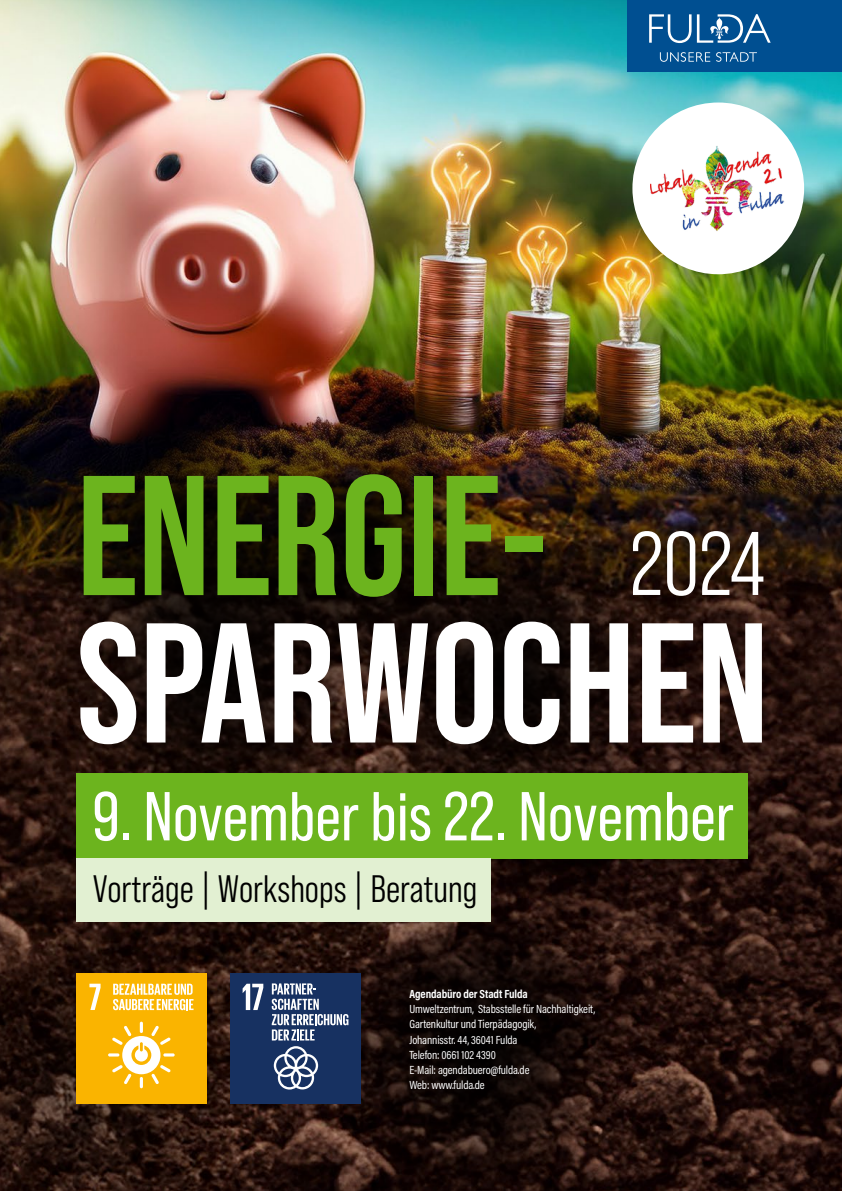
<style>
.page{position:relative;width:842px;height:1191px;background:#fff}
.page>*{position:absolute;margin:0;border:0;box-sizing:border-box;transform-origin:0 0}
.t1{font:700 170.2px "Bebas Neue Pro";color:#fff}
.t2{font:700 170.2px "Bebas Neue Pro";color:#6cb41e}
.t3{font:90px "Bebas Neue Pro Middle";color:#fff}
.t4{font:69px "Bebas Neue Pro";color:#fff}
.t5{font:38.2px "Bebas Neue Pro Middle";color:#000}
.t6{font:11.9px/15px "Acumin Pro Cond";letter-spacing:-.01em;color:#fff}
.t7{font:700 11.9px "Acumin Pro Cond";letter-spacing:-.01em;color:#fff}
</style>
<div class="page">
<img style="left:0;top:0;width:842px;height:1191px">
<div style="left:628px;top:0;width:214px;height:71px;background:#004f91"></div>
<svg style="left:660px;top:52px;width:97px;height:10px"></svg>
<svg style="left:649px;top:14px;width:42px;height:29px"></svg>
<svg style="left:697px;top:14px;width:74px;height:29px"></svg>
<svg style="left:329px;top:897px;width:295px;height:294px;background:#1d0e0a"></svg>
<svg style="left:0;top:936px;width:228px;height:255px;background:#27140d"></svg>
<svg style="left:41px;top:376px;width:295px;height:295px;background:#1f100b"></svg>
<svg style="left:210px;top:398px;width:294px;height:294px;background:#29180a"></svg>
<svg style="left:360px;top:529px;width:295px;height:295px;background:#180c07"></svg>
<svg style="left:65px;top:517px;width:295px;height:294px;background:#140a06"></svg>
<div style="left:632px;top:102px;width:172px;height:172px;background:#fff;border-radius:50%"></div>
<img style="left:651px;top:146px;width:133px;height:85px">
<div style="left:76px;top:772px;width:672px;height:86px;background:#6cb41e"></div>
<div style="left:76px;top:858px;width:415px;height:64px;background:#e2f0d2"></div>
<div style="left:76px;top:972px;width:131px;height:131px;background:#fab400"></div>
<svg style="left:89px;top:983px;width:12px;height:27px"></svg>
<svg style="left:108px;top:1021px;width:67px;height:67px"></svg>
<svg style="left:113px;top:983px;width:81px;height:27px"></svg>
<div style="left:231px;top:972px;width:130px;height:131px;background:#173161"></div>
<svg style="left:243px;top:983px;width:20px;height:27px"></svg>
<svg style="left:272px;top:983px;width:76px;height:57px"></svg>
<svg style="left:274px;top:1046px;width:44px;height:43px"></svg>
<h1 class="t2" style="left:77px;top:438px;width:471px">ENERGIE-</h1>
<h1 class="t1" style="left:77px;top:586px;width:694px">SPARWOCHEN</h1>
<h2 class="t3" style="left:630px;top:513px;width:137px">2024</h2>
<h3 class="t4" style="left:93px;top:777px;width:643px">9. November bis 22. November</h3>
<h3 class="t5" style="left:93px;top:867px;width:386px">Vorträge | Workshops | Beratung</h3>
<p class="t7" style="left:409px;top:986px;width:120px">Agendabüro der Stadt Fulda</p>
<p class="t6" style="left:409px;top:1001px;width:187px">Umweltzentrum, Stabsstelle für Nachhaltigkeit,<br>Gartenkultur und Tierpädagogik,<br>Johannisstr. 44, 36041 Fulda<br>Telefon: 0661 102 4390<br>E-Mail: agendabuero@fulda.de<br>Web: www.fulda.de</p>
</div>
